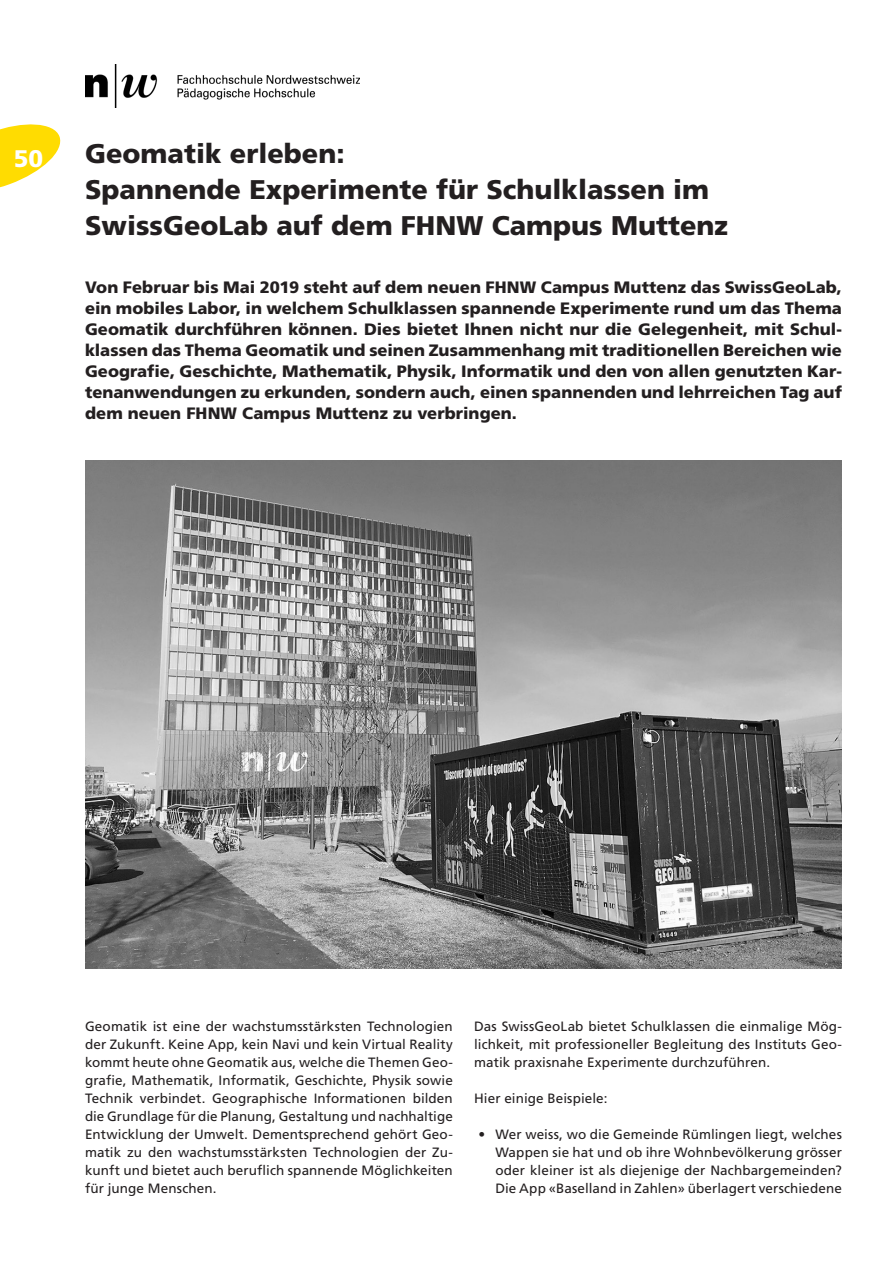
<style>
.page{position:relative;width:893px;height:1263px;background:#fff}
.page>*{position:absolute;margin:0;border:0;box-sizing:border-box;transform-origin:0 0}
.t1{font:900 27px/36px "Frutiger LT Std";color:#231f20}
.t2{font:900 24px "Frutiger LT Std";color:#fff}
.t3{font:900 16.5px/21px "Frutiger LT Std";letter-spacing:.005em;color:#231f20;text-align:justify}
.t4{font:13.5px/18px "Frutiger LT Std";letter-spacing:.01em;color:#231f20;text-align:justify}
</style>
<div class="page">
<svg style="left:0;top:124px;width:61px;height:64px"></svg>
<img style="left:85px;top:460px;width:757px;height:508px">
<img style="left:85px;top:65px;width:275px;height:42px">
<h2 class="t2" style="left:14px;top:144px;width:31px">50</h2>
<h1 class="t1" style="left:85px;top:136px;width:644px">Geomatik erleben:<br>Spannende Experimente für Schulklassen im<br>SwissGeoLab auf dem FHNW Campus Muttenz</h1>
<p class="t3" style="left:85px;top:276px;width:758px">Von Februar bis Mai 2019 steht auf dem neuen FHNW Campus Muttenz das SwissGeoLab, ein mobiles Labor, in welchem Schulklassen spannende Experimente rund um das Thema Geomatik durchführen können. Dies bietet Ihnen nicht nur die Gelegenheit, mit Schul&shy;klassen das Thema Geomatik und seinen Zusammenhang mit traditionellen Bereichen wie Geografie, Geschichte, Mathematik, Physik, Informatik und den von allen genutzten Kar&shy;tenanwendungen zu erkunden, sondern auch, einen spannenden und lehrreichen Tag auf dem neuen FHNW Campus Muttenz zu verbringen.</p>
<p class="t4" style="left:85px;top:1017px;width:369px">Geomatik ist eine der wachstumsstärksten Technologien der Zukunft. Keine App, kein Navi und kein Virtual Reality kommt heute ohne Geomatik aus, welche die Themen Geo&shy;grafie, Mathematik, Informatik, Geschichte, Physik sowie Technik verbindet. Geographische Informationen bilden die Grundlage für die Planung, Gestaltung und nachhaltige Entwicklung der Umwelt. Dementsprechend gehört Geo&shy;matik zu den wachstumsstärksten Technologien der Zu&shy;kunft und bietet auch beruflich spannende Möglichkeiten für junge Menschen.</p>
<p class="t4" style="left:474px;top:1017px;width:369px">Das SwissGeoLab bietet Schulklassen die einmalige Mög&shy;lichkeit, mit professioneller Begleitung des Instituts Geo&shy;matik praxisnahe Experimente durchzuführen.</p>
<p class="t4" style="left:474px;top:1089px;width:135px">Hier einige Beispiele:</p>
<p class="t4" style="left:495px;top:1125px;width:348px;text-indent:-17px">• Wer weiss, wo die Gemeinde Rümlingen liegt, welches Wappen sie hat und ob ihre Wohnbevölkerung grösser oder kleiner ist als diejenige der Nachbargemeinden?<br>Die App «Baselland in Zahlen» überlagert verschiedene</p>
</div>
